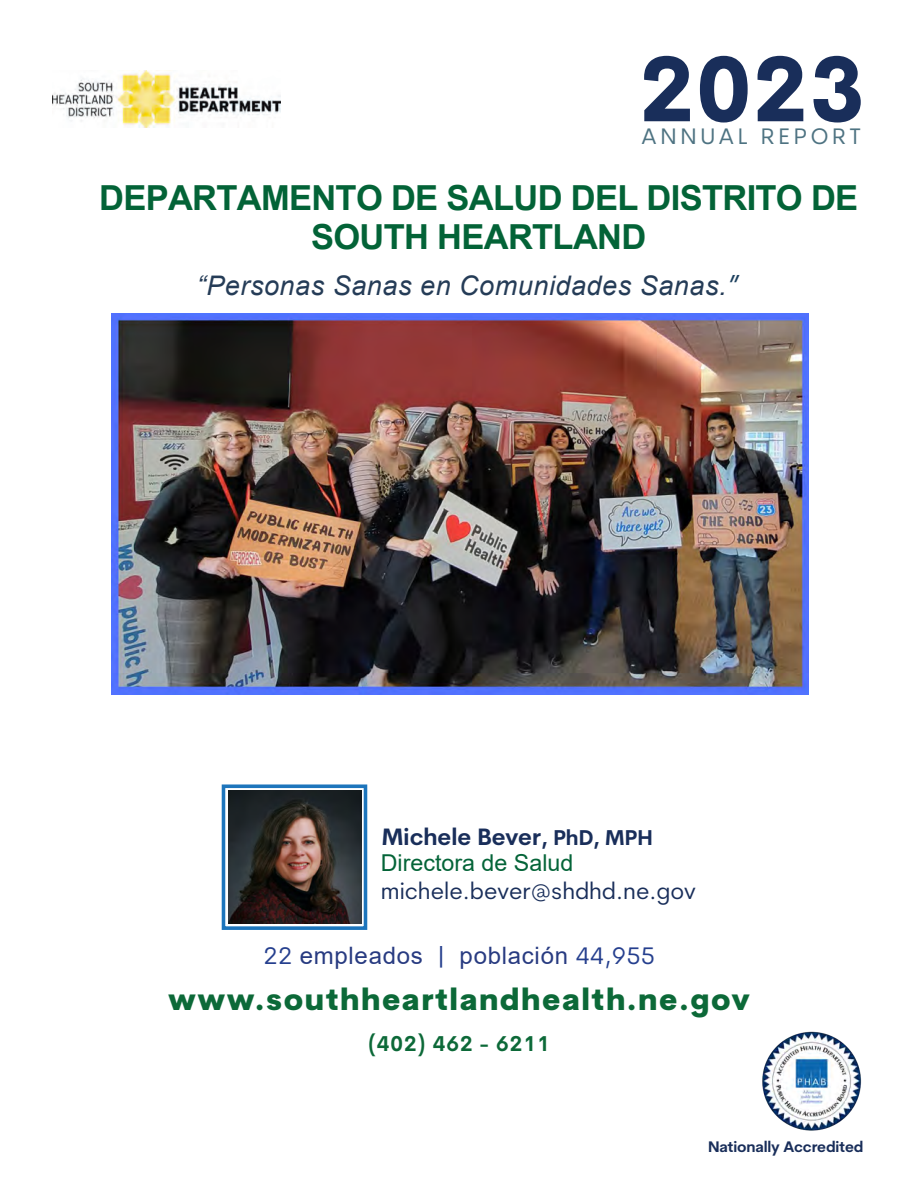
<style>
.page{position:relative;width:918px;height:1188px;background:#fff}
.page>*{position:absolute;margin:0;border:0;box-sizing:border-box;transform-origin:0 0}
._2023{font:800 90px "Cerebri Sans Pro";color:#192e5a}
.Department_Name_1{font:700 34.5px/38.5px "Arial";letter-spacing:-.02em;color:#036337;text-align:center}
.Cover_Stats_1{font:800 30px "Cerebri Sans Pro";letter-spacing:.05em;color:#0c6938}
.Tag{font:italic 27px "Arial";letter-spacing:.02em;color:#253c57}
.Cover_Stats_1-2{font:24px "Arial";letter-spacing:.03em;color:#283b81}
.Director_Name{font:23.25px/26px "Arial";color:#046438}
.Director_Name-2{font:23.25px "Cerebri Sans Pro";color:#192e5a}
.Annual_Report{font:22.5px "Cerebri Sans Pro";letter-spacing:.17em;color:#4e7382}
.Website{font:700 21px "Cerebri Sans Pro";letter-spacing:.05em;color:#0c6938}
.Accredit{font:700 15px "Cerebri Sans Pro";letter-spacing:-.01em;color:#192e5a}
.s1{font-family:"Azo Web";color:#1c405e}
.s2{font-family:"Cerebri Sans Pro";font-weight:700;color:#192e5a}
.s3{font-family:"Cerebri Sans Pro";font-weight:700;font-size:21px;color:#192e5a}
.s4{font-family:"Cerebri Sans Pro";color:#253f8e}
</style>
<div class="page">
<svg style="left:221px;top:784px;width:147px;height:146px"></svg>
<img style="left:53px;top:71px;width:227px;height:56px">
<img style="left:762px;top:1031px;width:100px;height:100px">
<img style="left:111px;top:314px;width:698px;height:381px">
<img style="left:229px;top:790px;width:132px;height:134px">
<p class="_2023" style="left:640px;top:23px;width:226px">2023</p>
<p class="Annual_Report" style="left:641px;top:121px;width:221px">ANNUAL REPORT</p>
<p class="Department_Name_1" style="left:99px;top:179px;width:761px">DEPARTAMENTO DE SALUD DEL DISTRITO DE<br>SOUTH HEARTLAND</p>
<p class="Tag" style="left:197px;top:268px;width:543px">“Personas Sanas en Comunidades Sanas.<span class="s1">”</span></p>
<p class="Director_Name" style="left:381px;top:823px;width:274px"><span class="s2">Michele Bever</span><span class="s3">, PhD, MPH<br></span>Directora de Salud</p>
<p class="Director_Name-2" style="left:381px;top:875px;width:317px">michele.bever@shdhd.ne.gov</p>
<p class="Cover_Stats_1-2" style="left:264px;top:939px;width:392px"><span class="s4">22</span> empleados <span class="s4">|</span> población <span class="s4">44,955</span></p>
<p class="Cover_Stats_1" style="left:168px;top:977px;width:583px">www.southheartlandhealth.ne.gov</p>
<p class="Website" style="left:368px;top:1028px;width:183px">(402) 462 - 6211</p>
<p class="Accredit" style="left:708px;top:1135px;width:157px">Nationally Accredited</p>
</div>
